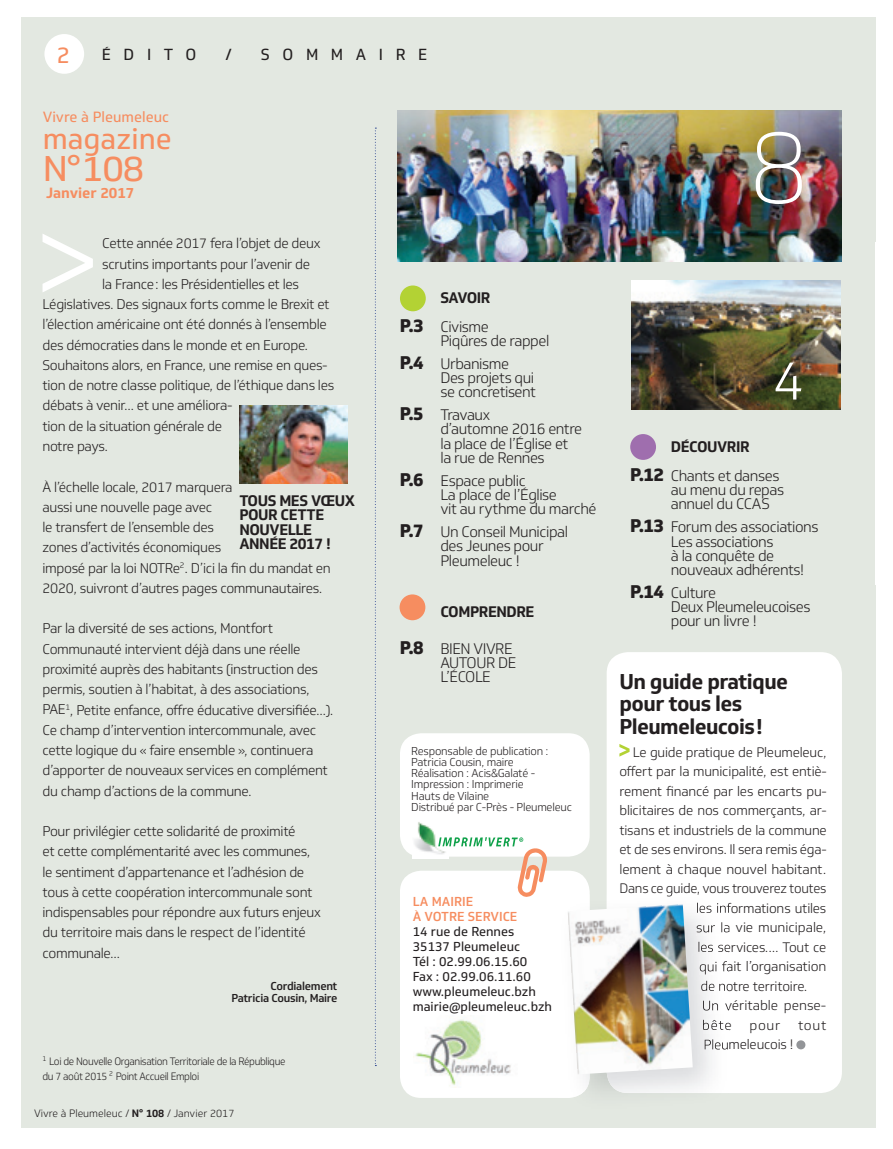
<style>
.page{position:relative;width:893px;height:1149px;background:#fff}
.page>*{position:absolute;margin:0;border:0;box-sizing:border-box;transform-origin:0 0}
.t1{font:145.95px "Soleto Light new";color:#fff;scale:.85 1}
.t2{font:101.25px "Soleto Thin new";color:#fff}
.t3{font:54px "Soleto Light new";color:#fff}
.t4{font:35.1px "Soleto Regular new";color:#f68d60;scale:1.05 1}
.t5{font:29.1px "Soleto Regular new";color:#f68d60}
.t6{font:22.5px "Soleto Regular new";color:#f68d60}
.t7{font:21px/22.5px "Soleto Bold new";letter-spacing:-.03em;color:#231f20}
.t8{font:15.75px "Soleto Regular new";letter-spacing:.8em;color:#231f20}
.t9{font:15px/14.2px "Soleto Light new";letter-spacing:-.03em;color:#231f20}
.t10{font:15px/14.2px "Soleto Bold new";letter-spacing:-.03em;color:#231f20}
.t11{font:14.55px "Soleto Regular new";color:#f68d60}
.t12{font:14.55px "Soleto Bold new";color:#f68d60}
.t13{font:13.8px/20.2px "Soleto Light new";letter-spacing:-.025em;color:#231f20}
.t14{font:13.5px "Soleto Light new";letter-spacing:-.015em;color:#231f20}
.t15{font:12.75px/15px "Soleto Regular new";color:#231f20}
.t16{font:12.75px/15px "Soleto Medium new";color:#f68d60}
.t17{font:11.25px/11.2px "Soleto Light new";letter-spacing:-.02em;color:#231f20}
.t18{font:11.25px/12px "Soleto Medium new";letter-spacing:-.025em;color:#231f20;text-align:right}
.t19{font:10.5px/15px "Soleto Light new";letter-spacing:-.035em;color:#231f20;scale:.96 1}
.t20{font:10.5px "Soleto Light new";color:#231f20}
.s1{font-family:"Soleto Bold new"}
.s2{font-family:"Soleto X Bold new";font-size:18px}
</style>
<div class="page">
<div style="left:21px;top:17px;width:855px;height:1109px;background:#e3e8e1"></div>
<svg style="left:375px;top:128px;width:1px;height:937px"></svg>
<div style="left:400px;top:870px;width:190px;height:227px;background:#fff;border-radius:21px"></div>
<div style="left:400px;top:733px;width:190px;height:123px;background:#fff;border-radius:21px"></div>
<div style="left:607px;top:652px;width:235px;height:440px;background:#fff;border-radius:21px"></div>
<div style="left:630px;top:434px;width:26px;height:26px;background:#9f6eae;border-radius:50%"></div>
<div style="left:400px;top:285px;width:26px;height:26px;background:#b3d234;border-radius:50%"></div>
<div style="left:400px;top:594px;width:25px;height:26px;background:#f68d60;border-radius:50%"></div>
<img style="left:632px;top:280px;width:208px;height:129px">
<img style="left:239px;top:405px;width:108px;height:79px">
<img style="left:413px;top:1015px;width:98px;height:71px">
<img style="left:413px;top:822px;width:25px;height:36px">
<svg style="left:438px;top:837px;width:109px;height:59px"></svg>
<svg style="left:619px;top:744px;width:10px;height:12px"></svg>
<svg style="left:796px;top:1040px;width:9px;height:8px"></svg>
<img style="left:398px;top:111px;width:444px;height:151px">
<img style="left:558px;top:895px;width:170px;height:203px">
<img style="left:558px;top:893px;width:32px;height:204px">
<img style="left:607px;top:895px;width:121px;height:197px">
<img style="left:621px;top:894px;width:107px;height:2px">
<img style="left:697px;top:902px;width:31px;height:10px">
<img style="left:697px;top:921px;width:31px;height:14px">
<img style="left:698px;top:941px;width:30px;height:10px">
<img style="left:700px;top:960px;width:28px;height:14px">
<img style="left:701px;top:980px;width:27px;height:10px">
<img style="left:703px;top:999px;width:25px;height:14px">
<img style="left:703px;top:1019px;width:25px;height:13px">
<img style="left:705px;top:1038px;width:23px;height:11px">
<img style="left:568px;top:904px;width:125px;height:170px">
<div style="left:44px;top:34px;width:40px;height:40px;background:#fff;border-radius:50%"></div>
<h3 class="t6" style="left:57px;top:41px;width:15px">2</h3>
<p class="t8" style="left:102px;top:45px;width:96px">ÉDiTo</p>
<p class="t8" style="left:225px;top:45px;width:8px">/</p>
<p class="t8" style="left:261px;top:45px;width:168px">soMMairE</p>
<p class="t11" style="left:43px;top:108px;width:128px">Vivre à Pleumeleuc</p>
<h3 class="t5" style="left:43px;top:121px;width:131px">magazine</h3>
<h3 class="t4" style="left:43px;top:147px;width:98px">n°108</h3>
<p class="t12" style="left:46px;top:183px;width:90px">JANVIER 2017</p>
<h1 class="t1" style="left:31px;top:176px;width:87px">&gt;</h1>
<p class="t13" style="left:102px;top:233px;width:220px">Cette année 2017 fera l’objet de deux</p>
<p class="t13" style="left:102px;top:254px;width:209px">scrutins importants pour l’avenir de</p>
<p class="t13" style="left:102px;top:274px;width:198px">la france : les Présidentielles et les</p>
<p class="t13" style="left:43px;top:294px;width:289px">Législatives. des signaux forts comme le brexit et</p>
<p class="t13" style="left:43px;top:314px;width:286px">l’élection américaine ont été donnés à l’ensemble</p>
<p class="t13" style="left:43px;top:335px;width:267px">des démocraties dans le monde et en europe.</p>
<p class="t13" style="left:43px;top:355px;width:287px">souhaitons alors, en france, une remise en ques-</p>
<p class="t13" style="left:43px;top:375px;width:293px">tion de notre classe politique, de l’éthique dans les</p>
<p class="t13" style="left:43px;top:395px;width:192px">débats à venir… et une améliora-</p>
<p class="t13" style="left:43px;top:415px;width:181px">tion de la situation générale de</p>
<p class="t13" style="left:43px;top:436px;width:67px">notre pays.</p>
<p class="t13" style="left:43px;top:476px;width:290px">à l’échelle locale, 2017 marquera<br>aussi une nouvelle page avec<br>le transfert de l’ensemble des<br>zones d’activités économiques<br>imposé par la loi notre<sup>2</sup>. d’ici la fin du mandat en 2020, suivront d’autres pages communautaires.</p>
<p class="t13" style="left:43px;top:618px;width:292px">Par la diversité de ses actions, Montfort Communauté intervient déjà dans une réelle proximité auprès des habitants (instruction des permis, soutien à l’habitat, à des associations, Pae<sup>1</sup>, Petite enfance, offre éducative diversifiée…).<br>Ce champ d’intervention intercommunale, avec cette logique du « faire ensemble », continuera d’apporter de nouveaux services en complément du champ d’actions de la commune.</p>
<p class="t13" style="left:43px;top:821px;width:280px">Pour privilégier cette solidarité de proximité<br>et cette complémentarité avec les communes, le sentiment d’appartenance et l’adhésion de tous à cette coopération intercommunale sont indispensables pour répondre aux futurs enjeux du territoire mais dans le respect de l’identité communale…</p>
<p class="t18" style="left:231px;top:979px;width:107px">Cordialement<br>Patricia Cousin, Maire</p>
<p class="t10" style="left:239px;top:493px;width:117px">TOUS MES VŒUX<br>POUR CETTE<br>NOUVELLE<br>ANNÉE 2017 !</p>
<p class="t19" style="left:43px;top:1053px;width:255px"><sup>1</sup> Loi de nouvelle organisation territoriale de la république du 7 août 2015 <sup>2</sup> Point accueil emploi</p>
<p class="t20" style="left:34px;top:1106px;width:202px">vivre à Pleumeleuc / <span class="s1">N° 108</span> / Janvier 2017</p>
<p class="t10" style="left:440px;top:291px;width:52px">SAVOIR</p>
<p class="t9" style="left:440px;top:319px;width:110px;text-indent:-40px"><span class="s2">P.3</span> Civisme<br>Piqûres de rappel</p>
<p class="t9" style="left:440px;top:356px;width:97px;text-indent:-40px"><span class="s2">P.4</span> urbanisme des projets qui se concretisent</p>
<p class="t9" style="left:440px;top:408px;width:143px;text-indent:-40px"><span class="s2">P.5</span> travaux<br>d’automne 2016 entre la place de l’église et la rue de rennes</p>
<p class="t9" style="left:440px;top:473px;width:158px;text-indent:-40px"><span class="s2">P.6</span> espace public<br>La place de l’église<br>vit au rythme du marché</p>
<p class="t9" style="left:440px;top:524px;width:129px;text-indent:-40px"><span class="s2">P.7</span> un Conseil Municipal des Jeunes pour<br>Pleumeleuc !</p>
<p class="t10" style="left:440px;top:604px;width:95px">COMPRENDRE</p>
<p class="t9" style="left:440px;top:641px;width:77px;text-indent:-40px"><span class="s2">P.8</span> bien vivre autour de<br>L’éCoLe</p>
<p class="t17" style="left:411px;top:745px;width:162px">responsable de publication :<br>Patricia Cousin, maire<br>réalisation : acis&amp;galaté - impression : imprimerie<br>hauts de vilaine<br>distribué par C-Près - Pleumeleuc</p>
<p class="t16" style="left:413px;top:893px;width:106px">LA MAIRIE<br>À VOTRE SERVICE</p>
<p class="t15" style="left:413px;top:923px;width:141px">14 rue de rennes<br>35137 Pleumeleuc<br>Tél : 02.99.06.15.60<br>Fax : 02.99.06.11.60 www.pleumeleuc.bzh mairie@pleumeleuc.bzh</p>
<h2 class="t2" style="left:749px;top:109px;width:61px">8</h2>
<h3 class="t3" style="left:773px;top:349px;width:33px">4</h3>
<p class="t10" style="left:671px;top:440px;width:80px">DÉCOUVRIR</p>
<p class="t9" style="left:671px;top:468px;width:115px;text-indent:-40px"><span class="s2">P.12</span> Chants et danses au menu du repas annuel du CCas</p>
<p class="t9" style="left:671px;top:520px;width:149px;text-indent:-40px"><span class="s2">P.13</span> forum des associations<br>Les associations<br>à la conquête de nouveaux adhérents!</p>
<p class="t9" style="left:671px;top:585px;width:141px;text-indent:-40px"><span class="s2">P.14</span> Culture<br>deux Pleumeleucoises pour un livre !</p>
<h3 class="t7" style="left:619px;top:670px;width:170px">UN GUIDE PRATIQUE<br>POUR TOUS LES<br>PLEUMELEUCOIS !</h3>
<p class="t14" style="left:633px;top:743px;width:196px">Le guide pratique de Pleumeleuc,</p>
<p class="t14" style="left:619px;top:763px;width:209px">offert par la municipalité, est entiè-</p>
<p class="t14" style="left:619px;top:782px;width:209px">rement financé par les encarts pu-</p>
<p class="t14" style="left:619px;top:802px;width:209px">blicitaires de nos commerçants, ar-</p>
<p class="t14" style="left:619px;top:821px;width:209px">tisans et industriels de la commune</p>
<p class="t14" style="left:619px;top:841px;width:209px">et de ses environs. il sera remis éga-</p>
<p class="t14" style="left:619px;top:860px;width:209px">lement à chaque nouvel habitant.</p>
<p class="t14" style="left:619px;top:880px;width:209px">dans ce guide, vous trouverez toutes</p>
<p class="t14" style="left:696px;top:899px;width:132px">les informations utiles</p>
<p class="t14" style="left:696px;top:919px;width:132px">sur la vie municipale,</p>
<p class="t14" style="left:697px;top:938px;width:130px">les services.... tout ce</p>
<p class="t14" style="left:699px;top:958px;width:129px">qui fait l’organisation</p>
<p class="t14" style="left:700px;top:977px;width:109px">de notre territoire.</p>
<p class="t14" style="left:702px;top:997px;width:126px">un véritable pense-</p>
<p class="t14" style="left:749px;top:1016px;width:32px">pour</p>
<p class="t14" style="left:798px;top:1016px;width:30px">tout</p>
<p class="t14" style="left:703px;top:1036px;width:91px">Pleumeleucois !</p>
</div>
